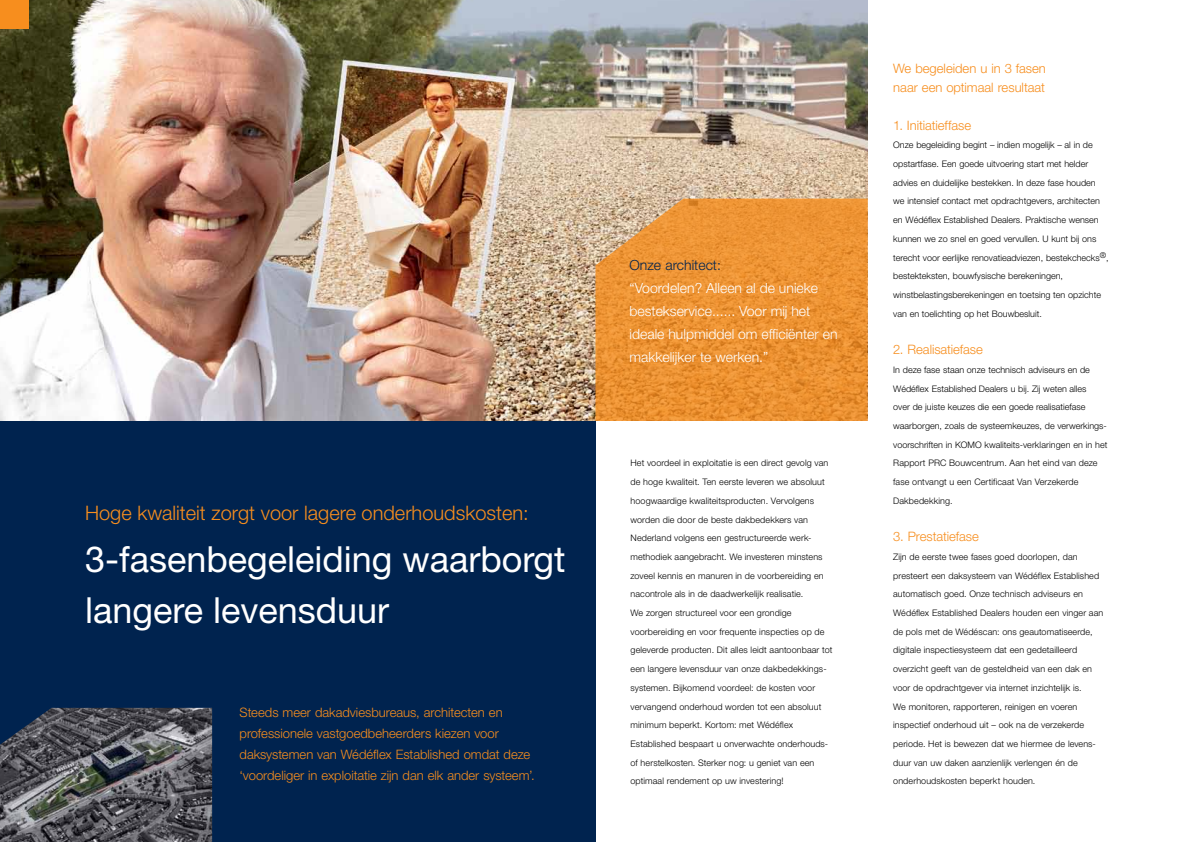
<style>
.page{position:relative;width:1191px;height:842px;background:#fff}
.page>*{position:absolute;margin:0;border:0;box-sizing:border-box;transform-origin:0 0}
.t1{font:36px/51.6px "Helvetica Neue";color:#fff}
.t2{font:300 20px "Helvetica Neue";color:#f78e1e}
.t3{font:300 14px/23px "Helvetica Neue";color:#fff}
.t4{font:300 14px "Helvetica Neue";color:#00234f}
.t5{font:300 13px/21px "Helvetica Neue";color:#f78e1e}
.t6{font:300 9px/18.7px "Helvetica Neue";letter-spacing:.01em;color:#000}
</style>
<div class="page">
<div style="left:0;top:0;width:595px;height:842px;background:#00234f"></div>
<img style="left:0;top:0;width:867px;height:421px">
<img style="left:0;top:708px;width:212px;height:134px">
<svg style="left:595px;top:199px;width:272px;height:222px;background:#ea9337"></svg>
<div style="left:0;top:0;width:28px;height:28px;background:#f78e1e"></div>
<h2 class="t2" style="left:85px;top:501px;width:445px">Hoge kwaliteit zorgt voor lagere onderhoudskosten:</h2>
<h1 class="t1" style="left:85px;top:532px;width:482px">3-fasenbegeleiding waarborgt langere levensduur</h1>
<h3 class="t5" style="left:240px;top:701px;width:297px">Steeds meer dakadviesbureaus, architecten en professionele vastgoedbeheerders kiezen voor daksystemen van Wédéflex Established omdat deze ‘voordeliger in exploitatie zijn dan elk ander systeem’.</h3>
<h3 class="t4" style="left:629px;top:257px;width:93px">Onze architect:</h3>
<h3 class="t3" style="left:629px;top:276px;width:209px">“Voordelen? Alleen al de unieke bestekservice...... Voor mij het ideale hulpmiddel om efficiënter en makkelijker te werken.”</h3>
<p class="t6" style="left:630px;top:454px;width:203px">Het voordeel in exploitatie is een direct gevolg van de hoge kwaliteit. Ten eerste leveren we absoluut hoogwaardige kwaliteitsproducten. Vervolgens worden die door de beste dakbedekkers van Nederland volgens een gestructureerde werk&shy;methodiek aangebracht. We investeren minstens zoveel kennis en manuren in de voorbereiding en nacontrole als in de daadwerkelijk realisatie.<br>We zorgen structureel voor een grondige voorbereiding en voor frequente inspecties op de geleverde producten. Dit alles leidt aantoonbaar tot een langere levensduur van onze dakbedekkings&shy;systemen. Bijkomend voordeel: de kosten voor vervangend onderhoud worden tot een absoluut minimum beperkt. Kortom: met Wédéflex Established bespaart u onverwachte onderhouds&shy;of herstelkosten. Sterker nog: u geniet van een optimaal rendement op uw investering!</p>
<h3 class="t5" style="left:893px;top:59px;width:154px;line-height:18.7px">We begeleiden u in 3 fasen naar een optimaal resultaat</h3>
<h3 class="t5" style="left:893px;top:114px;width:79px">1. Initiatieffase</h3>
<p class="t6" style="left:893px;top:136px;width:217px">Onze begeleiding begint – indien mogelijk – al in de opstartfase. Een goede uitvoering start met helder advies en duidelijke bestekken. In deze fase houden we intensief contact met opdrachtgevers, architecten en Wédéflex Established Dealers. Praktische wensen kunnen we zo snel en goed vervullen. U kunt bij ons terecht voor eerlijke renovatieadviezen, bestekchecks<sup>®</sup>, bestekteksten, bouwfysische berekeningen, winstbelastingsberekeningen en toetsing ten opzichte van en toelichting op het Bouwbesluit.</p>
<h3 class="t5" style="left:893px;top:339px;width:91px">2. Realisatiefase</h3>
<p class="t6" style="left:893px;top:360px;width:216px">In deze fase staan onze technisch adviseurs en de Wédéflex Established Dealers u bij. Zij weten alles<br>over de juiste keuzes die een goede realisatiefase waarborgen, zoals de systeemkeuzes, de verwerkings&shy;voorschriften in KOMO kwaliteits-verklaringen en in het Rapport PRC Bouwcentrum. Aan het eind van deze fase ontvangt u een Certificaat Van Verzekerde Dakbedekking.</p>
<h3 class="t5" style="left:893px;top:526px;width:87px">3. Prestatiefase</h3>
<p class="t6" style="left:893px;top:547px;width:212px">Zijn de eerste twee fases goed doorlopen, dan presteert een daksysteem van Wédéflex Established automatisch goed. Onze technisch adviseurs en Wédéflex Established Dealers houden een vinger aan de pols met de Wédéscan: ons geautomatiseerde, digitale inspectiesysteem dat een gedetailleerd overzicht geeft van de gesteldheid van een dak en voor de opdrachtgever via internet inzichtelijk is.<br>We monitoren, rapporteren, reinigen en voeren inspectief onderhoud uit – ook na de verzekerde periode. Het is bewezen dat we hiermee de levens&shy;duur van uw daken aanzienlijk verlengen én de onderhoudskosten beperkt houden.</p>
</div>
